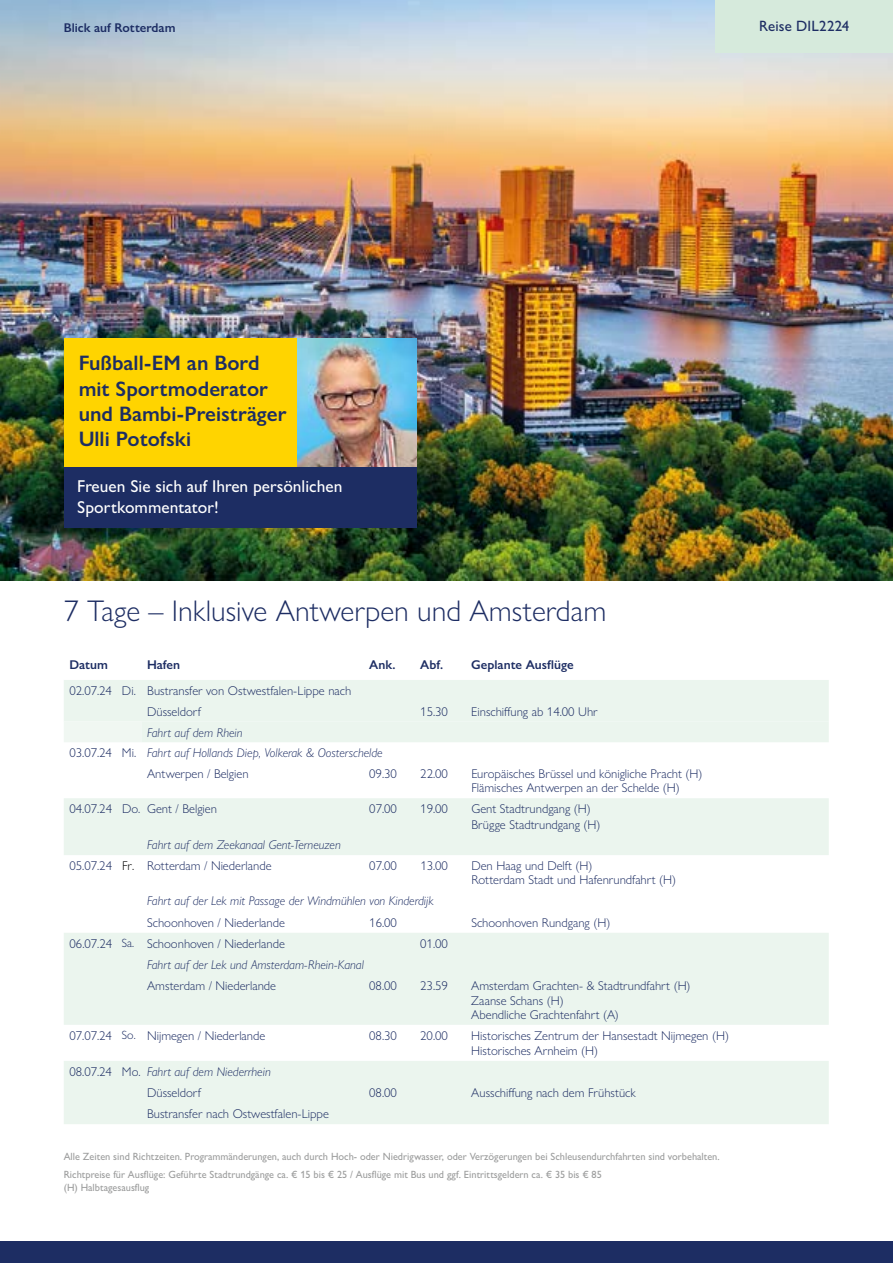
<style>
.page{position:relative;width:893px;height:1263px;background:#fff}
.page>*{position:absolute;margin:0;border:0;box-sizing:border-box;transform-origin:0 0}
.t1{font:300 30px "Gill Sans Nova";color:#1d2d63}
.t2{font:600 21px/25.2px "Gill Sans Nova";color:#1d2d63}
.t3{font:500 17.25px/20.7px "Gill Sans Nova";color:#fff}
.t4{font:500 15px "Gill Sans Nova";letter-spacing:.01em;color:#1d2d63}
.t5{font:300 12.75px/14.4px "Gill Sans Nova";color:#1d2d63}
.t6{font:italic 300 12.75px/20.7px "Gill Sans Nova";color:#1d2d63}
.t7{font:600 12.75px "Gill Sans Nova";color:#1d2d63}
.t8{font:500 10.5px/17.7px "Gill Sans Nova";color:#9c9d9d}
.s1{font-style:normal}
.s2{font-style:normal;color:#000}
.s3{font-size:12px}
</style>
<div class="page">
<img style="left:0;top:0;width:893px;height:581px">
<div style="left:0;top:1242px;width:893px;height:21px;background:#1d2d63"></div>
<div style="left:716px;top:0;width:177px;height:53px;background:#d6eadc"></div>
<svg style="left:64px;top:680px;width:765px;height:444px;fill:#ebf5ee"></svg>
<div style="left:64px;top:721px;width:765px;height:21px;background:#ebf5ee"></div>
<div style="left:64px;top:338px;width:234px;height:130px;background:#ffd400"></div>
<img style="left:298px;top:338px;width:119px;height:129px">
<div style="left:65px;top:467px;width:352px;height:61px;background:#1d2d63"></div>
<p class="t7" style="left:64px;top:20px;width:113px">Blick auf Rotterdam</p>
<p class="t4" style="left:759px;top:17px;width:92px">Reise DIL2224</p>
<h2 class="t2" style="left:79px;top:350px;width:209px">Fußball-EM an Bord mit Sportmoderator und Bambi-Preisträger<br>Ulli Potofski</h2>
<h3 class="t3" style="left:77px;top:476px;width:267px">Freuen Sie sich auf Ihren persönlichen<br>Sportkommentator!</h3>
<h1 class="t1" style="left:64px;top:593px;width:544px">7 Tage – Inklusive Antwerpen und Amsterdam</h1>
<p class="t7" style="left:70px;top:657px;width:40px">Datum</p>
<p class="t7" style="left:147px;top:657px;width:35px">Hafen</p>
<p class="t7" style="left:369px;top:657px;width:28px">Ank.</p>
<p class="t7" style="left:420px;top:657px;width:24px">Abf.</p>
<p class="t7" style="left:471px;top:657px;width:104px">Geplante Ausflüge</p>
<p class="t5" style="left:147px;top:680px;width:206px;line-height:20.7px;text-indent:-78px">02.07.24 Di. Bustransfer von Ostwestfalen-Lippe nach<br>Düsseldorf</p>
<p class="t5" style="left:420px;top:704px;width:29px">15.30</p>
<p class="t5" style="left:471px;top:704px;width:128px">Einschiffung ab 14.00 Uhr</p>
<p class="t6" style="left:147px;top:722px;width:97px">Fahrt auf dem Rhein</p>
<p class="t6" style="left:70px;top:742px;width:315px"><span class="s1">03.07.24 Mi.</span> Fahrt auf Hollands Diep, Volkerak &amp; Oosterschelde</p>
<p class="t5" style="left:147px;top:766px;width:103px">Antwerpen / Belgien</p>
<p class="t5" style="left:369px;top:766px;width:29px">09.30</p>
<p class="t5" style="left:420px;top:766px;width:29px">22.00</p>
<p class="t5" style="left:471px;top:766px;width:233px">Europäisches Brüssel und königliche Pracht (H)<br>Flämisches Antwerpen an der Schelde (H)</p>
<p class="t5" style="left:70px;top:801px;width:149px">04.07.24 Do. Gent / Belgien</p>
<p class="t5" style="left:369px;top:801px;width:29px">07.00</p>
<p class="t5" style="left:420px;top:801px;width:29px">19.00</p>
<p class="t5" style="left:471px;top:801px;width:131px;line-height:15.3px">Gent Stadtrundgang (H)<br>Brügge Stadtrundgang (H)</p>
<p class="t6" style="left:70px;top:834px;width:273px;text-indent:78px">Fahrt auf dem Zeekanaal Gent-Terneuzen<br><span class="s1">05.07.24</span> <span class="s2">Fr.</span> <span class="s1">Rotterdam / Niederlande</span></p>
<p class="t5" style="left:369px;top:858px;width:29px">07.00</p>
<p class="t5" style="left:420px;top:858px;width:29px">13.00</p>
<p class="t5" style="left:471px;top:858px;width:206px">Den Haag und Delft (H)<br>Rotterdam Stadt und Hafenrundfahrt (H)</p>
<p class="t6" style="left:147px;top:890px;width:288px">Fahrt auf der Lek mit Passage der Windmühlen von Kinderdijk</p>
<p class="t5" style="left:147px;top:915px;width:139px">Schoonhoven / Niederlande</p>
<p class="t5" style="left:369px;top:915px;width:29px">16.00</p>
<p class="t5" style="left:471px;top:915px;width:140px">Schoonhoven Rundgang (H)</p>
<p class="t5" style="left:70px;top:936px;width:217px">06.07.24 <span class="s3">Sa.</span> Schoonhoven / Niederlande</p>
<p class="t5" style="left:420px;top:936px;width:29px">01.00</p>
<p class="t6" style="left:147px;top:954px;width:218px">Fahrt auf der Lek und Amsterdam-Rhein-Kanal</p>
<p class="t5" style="left:147px;top:978px;width:131px">Amsterdam / Niederlande</p>
<p class="t5" style="left:369px;top:978px;width:29px">08.00</p>
<p class="t5" style="left:420px;top:978px;width:29px">23.59</p>
<p class="t5" style="left:471px;top:978px;width:221px">Amsterdam Grachten- &amp; Stadtrundfahrt (H)<br>Zaanse Schans (H)<br>Abendliche Grachtenfahrt (A)</p>
<p class="t5" style="left:70px;top:1028px;width:197px">07.07.24 <span class="s3">So.</span> Nijmegen / Niederlande</p>
<p class="t5" style="left:369px;top:1028px;width:29px">08.30</p>
<p class="t5" style="left:420px;top:1028px;width:29px">20.00</p>
<p class="t5" style="left:471px;top:1028px;width:259px;line-height:15.3px">Historisches Zentrum der Hansestadt Nijmegen (H)<br>Historisches Arnheim (H)</p>
<p class="t6" style="left:147px;top:1061px;width:125px;text-indent:-78px"><span class="s1">08.07.24 Mo.</span> Fahrt auf dem Niederrhein<br><span class="s1">Düsseldorf</span></p>
<p class="t5" style="left:369px;top:1085px;width:29px">08.00</p>
<p class="t5" style="left:471px;top:1085px;width:166px">Ausschiffung nach dem Frühstück</p>
<p class="t5" style="left:147px;top:1106px;width:183px">Bustransfer nach Ostwestfalen-Lippe</p>
<p class="t8" style="left:64px;top:1147px;width:657px">Alle Zeiten sind Richtzeiten. Programmänderungen, auch durch Hoch- oder Niedrigwasser, oder Verzögerungen bei Schleusendurchfahrten sind vorbehalten.<br>Richtpreise für Ausflüge: Geführte Stadtrundgänge ca. € 15 bis € 25 / Ausflüge mit Bus und ggf. Eintrittsgeldern ca. € 35 bis € 85</p>
<p class="t8" style="left:64px;top:1178px;width:87px">(H) Halbtagesausflug</p>
</div>
